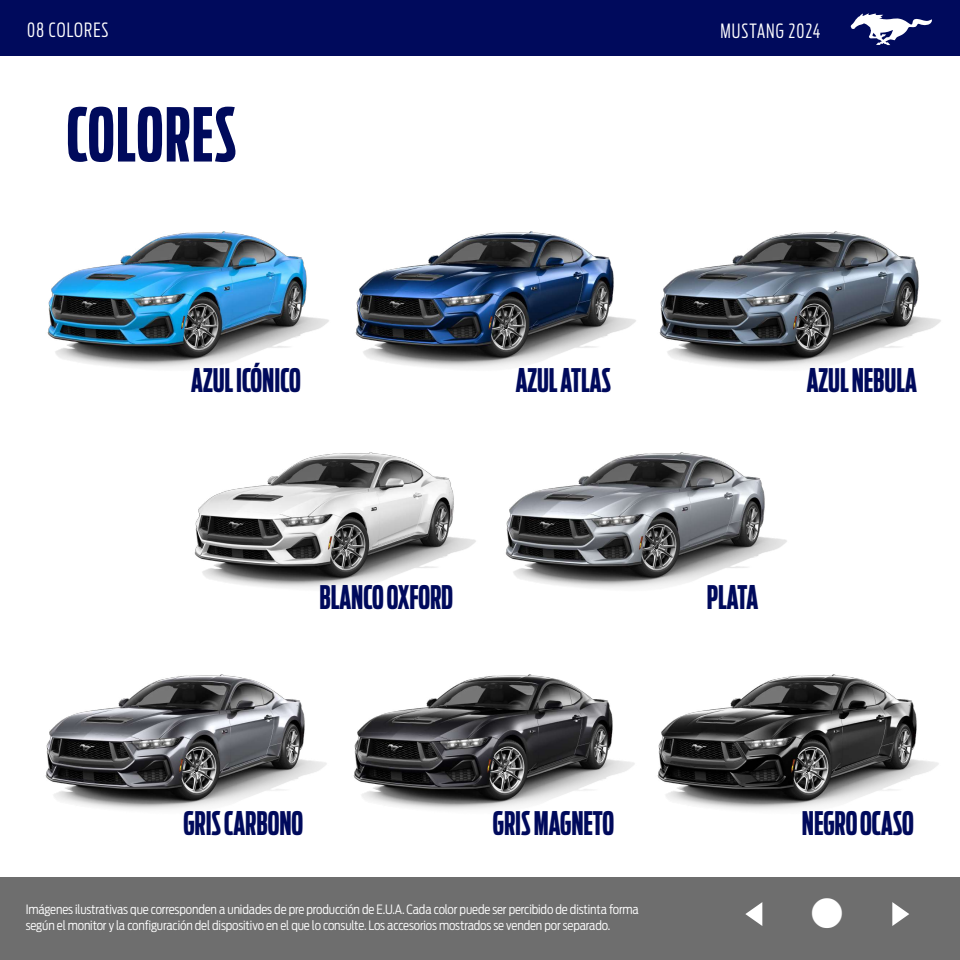
<style>
.page{position:relative;width:960px;height:960px;background:#fff}
.page>*{position:absolute;margin:0;border:0;box-sizing:border-box;transform-origin:0 0}
.t1{font:700 73.5px "Ford Antenna Comp";letter-spacing:.02em;color:#000a5c}
.t2{font:38.25px "Webdings";color:#fff;scale:1.42 1}
.t3{font:700 32.25px "Ford Antenna Comp";color:#000a5c}
.t4{font:300 19.5px "Ford Antenna Extra Cond";letter-spacing:.055em;color:#fff}
.t5{font:300 12.75px/15.3px "Ford Antenna Cond";letter-spacing:-.01em;color:#fff}
</style>
<div class="page">
<img style="left:47px;top:231px;width:282px;height:137px">
<img style="left:45px;top:674px;width:282px;height:136px">
<img style="left:194px;top:452px;width:282px;height:136px">
<img style="left:505px;top:452px;width:282px;height:136px">
<img style="left:355px;top:231px;width:281px;height:137px">
<img style="left:353px;top:674px;width:282px;height:136px">
<img style="left:659px;top:231px;width:282px;height:137px">
<img style="left:657px;top:674px;width:282px;height:136px">
<div style="left:0;top:878px;width:960px;height:82px;background:#6e6e6e"></div>
<div style="left:0;top:0;width:960px;height:56px;background:#000a5c"></div>
<svg style="left:851px;top:13px;width:81px;height:32px"></svg>
<h3 class="t4" style="left:27px;top:14px;width:83px">08 COLORES</h3>
<h3 class="t4" style="left:720px;top:15px;width:101px">MUSTANG 2024</h3>
<h1 class="t1" style="left:67px;top:71px;width:172px">COLORES</h1>
<h3 class="t3" style="left:191px;top:353px;width:111px">AZUL ICÓNICO</h3>
<h3 class="t3" style="left:516px;top:353px;width:97px">AZUL ATLAS</h3>
<h3 class="t3" style="left:319px;top:570px;width:135px">BLANCO OXFORD</h3>
<h3 class="t3" style="left:807px;top:353px;width:112px">AZUL NEBULA</h3>
<h3 class="t3" style="left:707px;top:570px;width:53px">PLATA</h3>
<h3 class="t3" style="left:183px;top:795px;width:121px">GRIS CARBONO</h3>
<h3 class="t3" style="left:802px;top:795px;width:113px">NEGRO OCASO</h3>
<h3 class="t3" style="left:493px;top:795px;width:123px">GRIS MAGNETO</h3>
<p class="t5" style="left:26px;top:901px;width:615px">Imágenes ilustrativas que corresponden a unidades de pre producción de E.U.A. Cada color puede ser percibido de distinta forma según el monitor y la configuración del dispositivo en el que lo consulte. Los accesorios mostrados se venden por separado.</p>
<h2 class="t2" style="left:732px;top:895px;width:138px">✓■ ✔</h2>
</div>
